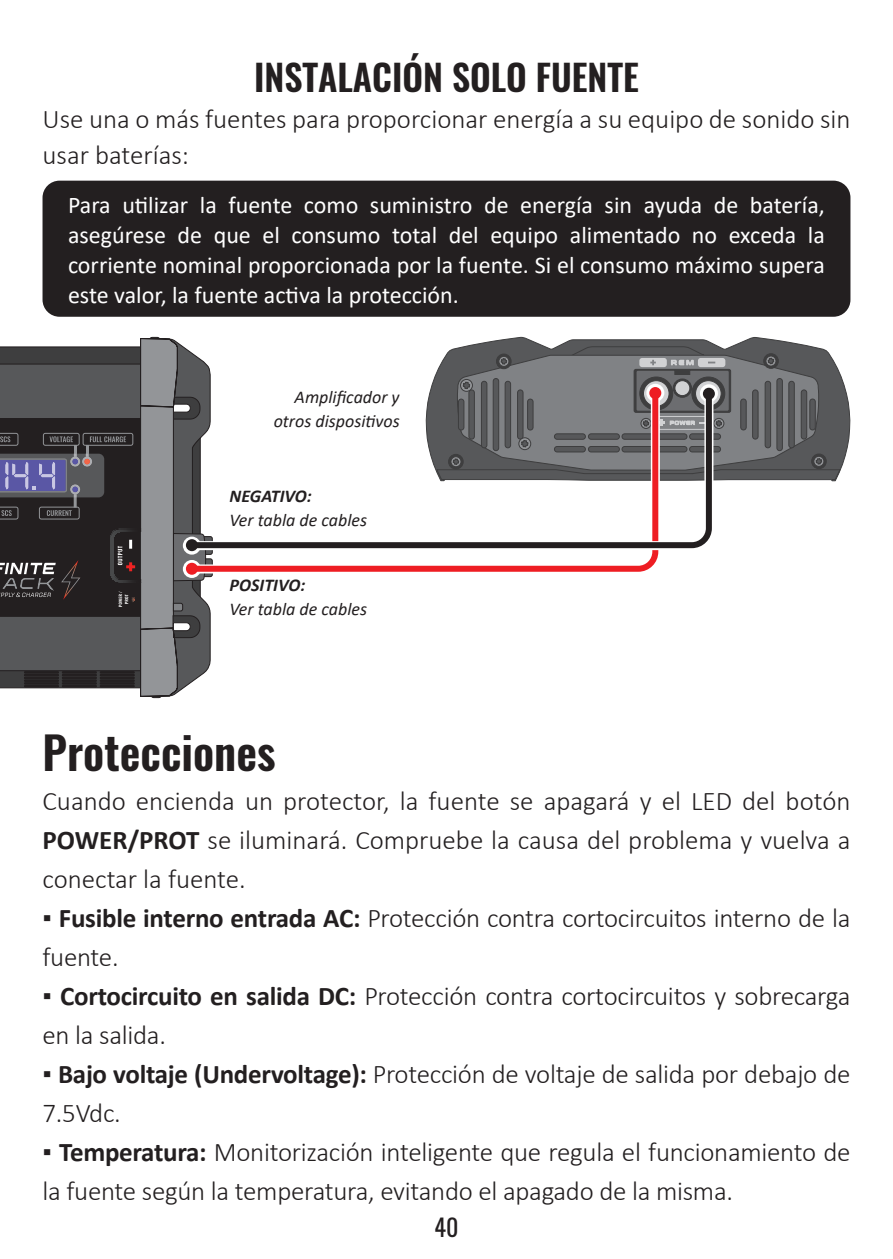
<style>
.page{position:relative;width:893px;height:1259px;background:#fff}
.page>*{position:absolute;margin:0;border:0;box-sizing:border-box;transform-origin:0 0}
.t1{font:600 45px "Oswald";color:#231f20}
.t2{font:600 36px "Oswald";color:#231f20}
.t3{font:300 27px/39px "Calibri";letter-spacing:-.01em;color:#231f20}
.t4{font:24px/30px "Calibri";color:#fff;text-align:justify}
.t5{font:24px "Oswald";color:#231f20}
.t6{font:italic 18px/24px "Calibri";color:#231f20;text-align:right}
.t7{font:italic 700 18px "Calibri";color:#231f20}
.s1{font-weight:700}
</style>
<div class="page">
<svg style="left:432px;top:337px;width:418px;height:145px"></svg>
<svg style="left:435px;top:346px;width:406px;height:134px;background:#696a6c"></svg>
<svg style="left:0;top:337px;width:211px;height:362px;background:#5b5a5d"></svg>
<div style="left:183px;top:560px;width:18px;height:18px;background:#fff;border-radius:50%"></div>
<svg style="left:186px;top:554px;width:473px;height:21px"></svg>
<div style="left:186px;top:563px;width:12px;height:12px;background:#ee1d23;border-radius:50%"></div>
<svg style="left:183px;top:384px;width:535px;height:170px"></svg>
<div style="left:183px;top:536px;width:18px;height:18px;background:#fff;border-radius:50%"></div>
<svg style="left:700px;top:384px;width:18px;height:18px"></svg>
<svg style="left:186px;top:388px;width:529px;height:163px"></svg>
<div style="left:186px;top:539px;width:12px;height:12px;background:#231f20;border-radius:50%"></div>
<div style="left:703px;top:388px;width:12px;height:12px;background:#231f20;border-radius:50%"></div>
<div style="left:43px;top:181px;width:807px;height:136px;background:#231f20;border-radius:17px"></div>
<p class="t2" style="left:254px;top:52px;width:386px">INSTALACIÓN SOLO FUENTE</p>
<p class="t3" style="left:43px;top:100px;width:809px;line-height:36px">Use una o más fuentes para proporcionar energía a su equipo de sonido sin usar baterías:</p>
<p class="t4" style="left:68px;top:189px;width:758px">Para utilizar la fuente como suministro de energía sin ayuda de batería, asegúrese de que el consumo total del equipo alimentado no exceda la corriente nominal proporcionada por la fuente. Si el consumo máximo supera este valor, la fuente activa la protección.</p>
<p class="t6" style="left:274px;top:384px;width:127px">Amplificador y otros dispositivos</p>
<p class="t7" style="left:230px;top:483px;width:84px">NEGATIVO:</p>
<p class="t6" style="left:230px;top:507px;width:139px">Ver tabla de cables</p>
<p class="t7" style="left:230px;top:572px;width:77px">POSITIVO:</p>
<p class="t6" style="left:230px;top:596px;width:139px">Ver tabla de cables</p>
<p class="t1" style="left:43px;top:721px;width:235px">Protecciones</p>
<p class="t3" style="left:43px;top:781px;width:809px;text-align:justify">Cuando encienda un protector, la fuente se apagará y el LED del botón <span class="s1">POWER/PROT</span> se iluminará. Compruebe la causa del problema y vuelva a conectar la fuente.</p>
<p class="t3" style="left:43px;top:898px;width:809px"><span class="s1">▪ Fusible interno entrada AC:</span> Protección contra cortocircuitos interno de la fuente.</p>
<p class="t3" style="left:43px;top:976px;width:809px"><span class="s1">▪ Cortocircuito en salida DC:</span> Protección contra cortocircuitos y sobrecarga en la salida.</p>
<p class="t3" style="left:43px;top:1054px;width:809px"><span class="s1">▪ Bajo voltaje (Undervoltage):</span> Protección de voltaje de salida por debajo de<br>7.5Vdc.</p>
<p class="t3" style="left:43px;top:1132px;width:809px"><span class="s1">▪ Temperatura:</span> Monitorización inteligente que regula el funcionamiento de la fuente según la temperatura, evitando el apagado de la misma.</p>
<p class="t5" style="left:434px;top:1205px;width:25px">40</p>
</div>
